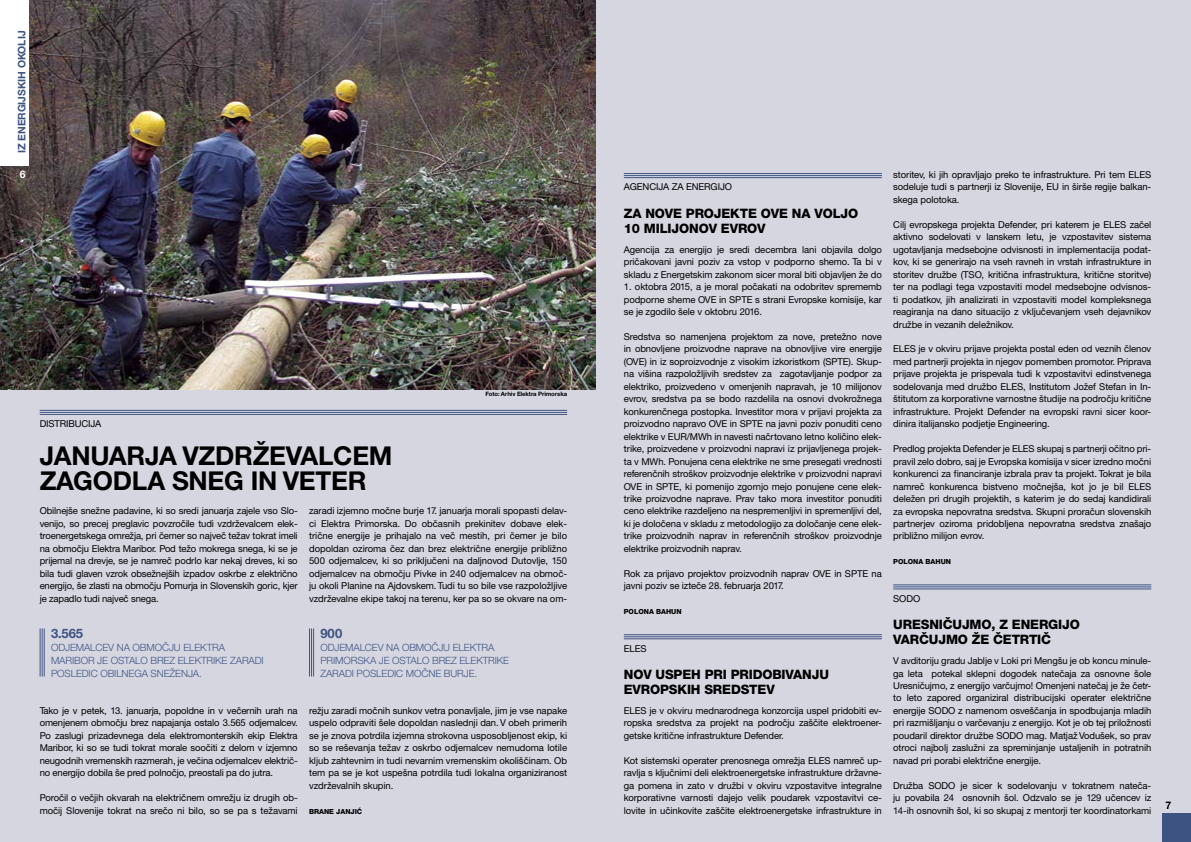
<style>
.page{position:relative;width:1191px;height:842px;background:#d6d6e1}
.page>*{position:absolute;margin:0;border:0;box-sizing:border-box;transform-origin:0 0}
.t1{font:700 26px/25px "Helvetica Neue CE";letter-spacing:-.01em;color:#000}
.t2{font:800 13px/15px "Helvetica Neue CE";letter-spacing:-.01em;color:#000}
.t3{font:700 13px "Helvetica Neue CE";letter-spacing:-.01em;color:#3d5482}
.t4{font:700 10.5px "Helvetica Neue CE";color:#000}
.t5{font:700 10.5px "Helvetica Neue CE";color:#fff}
.t6{font:700 10.4px "Helvetica Neue CE";letter-spacing:-.01em;color:#3d5482}
.t7{font:300 10px/13px "Helvetica Neue CE";letter-spacing:-.01em;color:#3d5482}
.t8{font:9.5px/12.5px "Helvetica Neue CE";letter-spacing:-.01em;color:#000;text-align:justify}
.t9{font:800 7px "Helvetica Neue CE";color:#000}
.t10{font:700 6px "Helvetica Neue CE";letter-spacing:-.015em;color:#000}
</style>
<div class="page">
<div style="left:1162px;top:813px;width:29px;height:29px;background:#3d5482"></div>
<img style="left:0;top:0;width:595px;height:390px">
<div style="left:0;top:0;width:28px;height:165px;background:#fff"></div>
<hr style="left:624px;top:173px;width:258px;height:1px;background:#3d5482">
<hr style="left:624px;top:175px;width:258px;height:1px;background:#3d5482">
<hr style="left:624px;top:177px;width:258px;height:1px;background:#3d5482">
<hr style="left:624px;top:634px;width:258px;height:1px;background:#3d5482">
<hr style="left:624px;top:636px;width:258px;height:1px;background:#3d5482">
<hr style="left:624px;top:638px;width:258px;height:1px;background:#3d5482">
<hr style="left:893px;top:584px;width:258px;height:1px;background:#3d5482">
<hr style="left:893px;top:587px;width:258px;height:1px;background:#3d5482">
<hr style="left:893px;top:589px;width:258px;height:1px;background:#3d5482">
<hr style="left:40px;top:410px;width:527px;height:1px;background:#3d5482">
<hr style="left:40px;top:412px;width:527px;height:1px;background:#3d5482">
<hr style="left:40px;top:414px;width:527px;height:1px;background:#3d5482">
<hr style="left:40px;top:628px;width:1px;height:48px;background:#3d5482">
<hr style="left:42px;top:628px;width:1px;height:48px;background:#3d5482">
<hr style="left:44px;top:628px;width:1px;height:48px;background:#3d5482">
<hr style="left:309px;top:628px;width:1px;height:48px;background:#3d5482">
<hr style="left:311px;top:628px;width:1px;height:48px;background:#3d5482">
<hr style="left:313px;top:628px;width:1px;height:48px;background:#3d5482">
<p class="t6" style="left:15px;top:153px;width:124px;rotate:-90deg">IZ ENERGIJSKIH OKOLIJ</p>
<p class="t5" style="left:20px;top:167px;width:7px">6</p>
<p class="t8" style="left:40px;top:418px;width:63px">DISTRIBUCIJA</p>
<h1 class="t1" style="left:40px;top:443px;width:354px">JANUARJA VZDRŽEVALCEM<br>ZAGODLA SNEG IN VETER</h1>
<p class="t10" style="left:485px;top:390px;width:83px">Foto: Arhiv Elektra Primorska</p>
<p class="t8" style="left:40px;top:505px;width:259px">Obilnejše snežne padavine, ki so sredi januarja zajele vso Slo&shy;venijo, so precej preglavic povzročile tudi vzdrževalcem elek&shy;troenergetskega omrežja, pri čemer so največ težav tokrat imeli na območju Elektra Maribor. Pod težo mokrega snega, ki se je prijemal na drevje, se je namreč podrlo kar nekaj dreves, ki so bila tudi glaven vzrok obsežnejših izpadov oskrbe z električno energijo, še zlasti na območju Pomurja in Slovenskih goric, kjer je zapadlo tudi največ snega.</p>
<p class="t8" style="left:309px;top:505px;width:259px">zaradi izjemno močne burje 17. januarja morali spopasti delav&shy;ci Elektra Primorska. Do občasnih prekinitev dobave elek&shy;trične energije je prihajalo na več mestih, pri čemer je bilo dopoldan oziroma čez dan brez električne energije približno 500 odjemalcev, ki so priključeni na daljnovod Dutovlje, 150 odjemalcev na območju Pivke in 240 odjemalcev na območ&shy;ju okoli Planine na Ajdovskem. Tudi tu so bile vse razpoložljive vzdrževalne ekipe takoj na terenu, ker pa so se okvare na om-</p>
<h2 class="t3" style="left:51px;top:625px;width:34px">3.565</h2>
<p class="t7" style="left:51px;top:640px;width:214px">ODJEMALCEV NA OBMOČJU ELEKTRA<br>MARIBOR JE OSTALO BREZ ELEKTRIKE ZARADI<br>POSLEDIC OBILNEGA SNEŽENJA.</p>
<h2 class="t3" style="left:320px;top:625px;width:23px">900</h2>
<p class="t7" style="left:320px;top:640px;width:190px">ODJEMALCEV NA OBMOČJU ELEKTRA<br>PRIMORSKA JE OSTALO BREZ ELEKTRIKE<br>ZARADI POSLEDIC MOČNE BURJE.</p>
<p class="t8" style="left:40px;top:704px;width:259px">Tako je v petek, 13. januarja, popoldne in v večernih urah na omenjenem območju brez napajanja ostalo 3.565 odjemalcev.<br>Po zaslugi prizadevnega dela elektromonterskih ekip Elektra Maribor, ki so se tudi tokrat morale soočiti z delom v izjemno neugodnih vremenskih razmerah, je večina odjemalcev električ&shy;no energijo dobila še pred polnočjo, preostali pa do jutra.</p>
<p class="t8" style="left:40px;top:792px;width:259px">Poročil o večjih okvarah na električnem omrežju iz drugih ob&shy;močij Slovenije tokrat na srečo ni bilo, so se pa s težavami</p>
<p class="t8" style="left:309px;top:704px;width:259px">režju zaradi močnih sunkov vetra ponavljale, jim je vse napake uspelo odpraviti šele dopoldan naslednji dan. V obeh primerih se je znova potrdila izjemna strokovna usposobljenost ekip, ki so se reševanja težav z oskrbo odjemalcev nemudoma lotile kljub zahtevnim in tudi nevarnim vremenskim okoliščinam. Ob tem pa se je kot uspešna potrdila tudi lokalna organiziranost vzdrževalnih skupin.</p>
<p class="t9" style="left:309px;top:807px;width:55px">BRANE JANJIĆ</p>
<p class="t8" style="left:624px;top:181px;width:110px">AGENCIJA ZA ENERGIJO</p>
<h2 class="t2" style="left:624px;top:206px;width:236px">ZA NOVE PROJEKTE OVE NA VOLJO<br>10 MILIJONOV EVROV</h2>
<p class="t8" style="left:624px;top:243px;width:259px">Agencija za energijo je sredi decembra lani objavila dolgo pričakovani javni poziv za vstop v podporno shemo. Ta bi v skladu z Energetskim zakonom sicer moral biti objavljen že do</p>
<p class="t8" style="left:624px;top:281px;width:259px">1. oktobra 2015, a je moral počakati na odobritev sprememb podporne sheme OVE in SPTE s strani Evropske komisije, kar se je zgodilo šele v oktobru 2016.</p>
<p class="t8" style="left:624px;top:330px;width:259px">Sredstva so namenjena projektom za nove, pretežno nove in obnovljene proizvodne naprave na obnovljive vire energije (OVE) in iz soproizvodnje z visokim izkoristkom (SPTE). Skup&shy;na višina razpoložljivih sredstev za zagotavljanje podpor za elektriko, proizvedeno v omenjenih napravah, je 10 milijonov evrov, sredstva pa se bodo razdelila na osnovi dvokrožnega konkurenčnega postopka. Investitor mora v prijavi projekta za proizvodno napravo OVE in SPTE na javni poziv ponuditi ceno elektrike v EUR/MWh in navesti načrtovano letno količino elek&shy;trike, proizvedene v proizvodni napravi iz prijavljenega projek&shy;ta v MWh. Ponujena cena elektrike ne sme presegati vrednosti referenčnih stroškov proizvodnje elektrike v proizvodni napravi OVE in SPTE, ki pomenijo zgornjo mejo ponujene cene elek&shy;trike proizvodne naprave. Prav tako mora investitor ponuditi ceno elektrike razdeljeno na nespremenljivi in spremenljivi del, ki je določena v skladu z metodologijo za določanje cene elek&shy;trike proizvodnih naprav in referenčnih stroškov proizvodnje elektrike proizvodnih naprav.</p>
<p class="t8" style="left:624px;top:567px;width:259px">Rok za prijavo projektov proizvodnih naprav OVE in SPTE na javni poziv se izteče 28. februarja 2017.</p>
<p class="t9" style="left:624px;top:607px;width:59px">POLONA BAHUN</p>
<p class="t8" style="left:624px;top:642px;width:24px">ELES</p>
<h2 class="t2" style="left:624px;top:667px;width:207px">NOV USPEH PRI PRIDOBIVANJU<br>EVROPSKIH SREDSTEV</h2>
<p class="t8" style="left:624px;top:704px;width:259px">ELES je v okviru mednarodnega konzorcija uspel pridobiti ev&shy;ropska sredstva za projekt na področju zaščite elektroener&shy;getske kritične infrastrukture Defender.</p>
<p class="t8" style="left:624px;top:754px;width:259px">Kot sistemski operater prenosnega omrežja ELES namreč up&shy;ravlja s ključnimi deli elektroenergetske infrastrukture državne&shy;ga pomena in zato v družbi v okviru vzpostavitve integralne korporativne varnosti dajejo velik poudarek vzpostavitvi ce&shy;lovite in učinkovite zaščite elektroenergetske infrastrukture in</p>
<p class="t8" style="left:893px;top:168px;width:259px">storitev, ki jih opravljajo preko te infrastrukture. Pri tem ELES sodeluje tudi s partnerji iz Slovenije, EU in širše regije balkan&shy;skega polotoka.</p>
<p class="t8" style="left:893px;top:218px;width:259px">Cilj evropskega projekta Defender, pri katerem je ELES začel aktivno sodelovati v lanskem letu, je vzpostavitev sistema ugotavljanja medsebojne odvisnosti in implementacija podat&shy;kov, ki se generirajo na vseh ravneh in vrstah infrastrukture in storitev družbe (TSO, kritična infrastruktura, kritične storitve) ter na podlagi tega vzpostaviti model medsebojne odvisnos&shy;ti podatkov, jih analizirati in vzpostaviti model kompleksnega reagiranja na dano situacijo z vključevanjem vseh dejavnikov družbe in vezanih deležnikov.</p>
<p class="t8" style="left:893px;top:343px;width:259px">ELES je v okviru prijave projekta postal eden od veznih členov med partnerji projekta in njegov pomemben promotor. Priprava prijave projekta je prispevala tudi k vzpostavitvi edinstvenega sodelovanja med družbo ELES, Institutom Jožef Stefan in In&shy;štitutom za korporativne varnostne študije na področju kritične infrastrukture. Projekt Defender na evropski ravni sicer koor&shy;dinira italijansko podjetje Engineering.</p>
<p class="t8" style="left:893px;top:443px;width:259px">Predlog projekta Defender je ELES skupaj s partnerji očitno pri&shy;pravil zelo dobro, saj je Evropska komisija v sicer izredno močni konkurenci za financiranje izbrala prav ta projekt. Tokrat je bila namreč konkurenca bistveno močnejša, kot jo je bil ELES deležen pri drugih projektih, s katerim je do sedaj kandidirali za evropska nepovratna sredstva. Skupni proračun slovenskih partnerjev oziroma pridobljena nepovratna sredstva znašajo približno milijon evrov.</p>
<p class="t9" style="left:893px;top:557px;width:59px">POLONA BAHUN</p>
<p class="t8" style="left:893px;top:592px;width:28px">SODO</p>
<h2 class="t2" style="left:893px;top:617px;width:188px">URESNIČUJMO, Z ENERGIJO<br>VARČUJMO ŽE ČETRTIČ</h2>
<p class="t8" style="left:893px;top:654px;width:259px">V avditoriju gradu Jablje v Loki pri Mengšu je ob koncu minule&shy;ga leta potekal sklepni dogodek natečaja za osnovne šole Uresničujmo, z energijo varčujmo! Omenjeni natečaj je že četr&shy;to leto zapored organiziral distribucijski operater električne energije SODO z namenom osveščanja in spodbujanja mladih pri razmišljanju o varčevanju z energijo. Kot je ob tej priložnosti poudaril direktor družbe SODO mag. Matjaž Vodušek, so prav otroci najbolj zaslužni za spreminjanje ustaljenih in potratnih navad pri porabi električne energije.</p>
<p class="t8" style="left:893px;top:779px;width:259px">Družba SODO je sicer k sodelovanju v tokratnem nateča&shy;ju povabila 24 osnovnih šol. Odzvalo se je 129 učencev iz 14-ih osnovnih šol, ki so skupaj z mentorji ter koordinatorkami</p>
<p class="t4" style="left:1165px;top:799px;width:7px">7</p>
</div>
